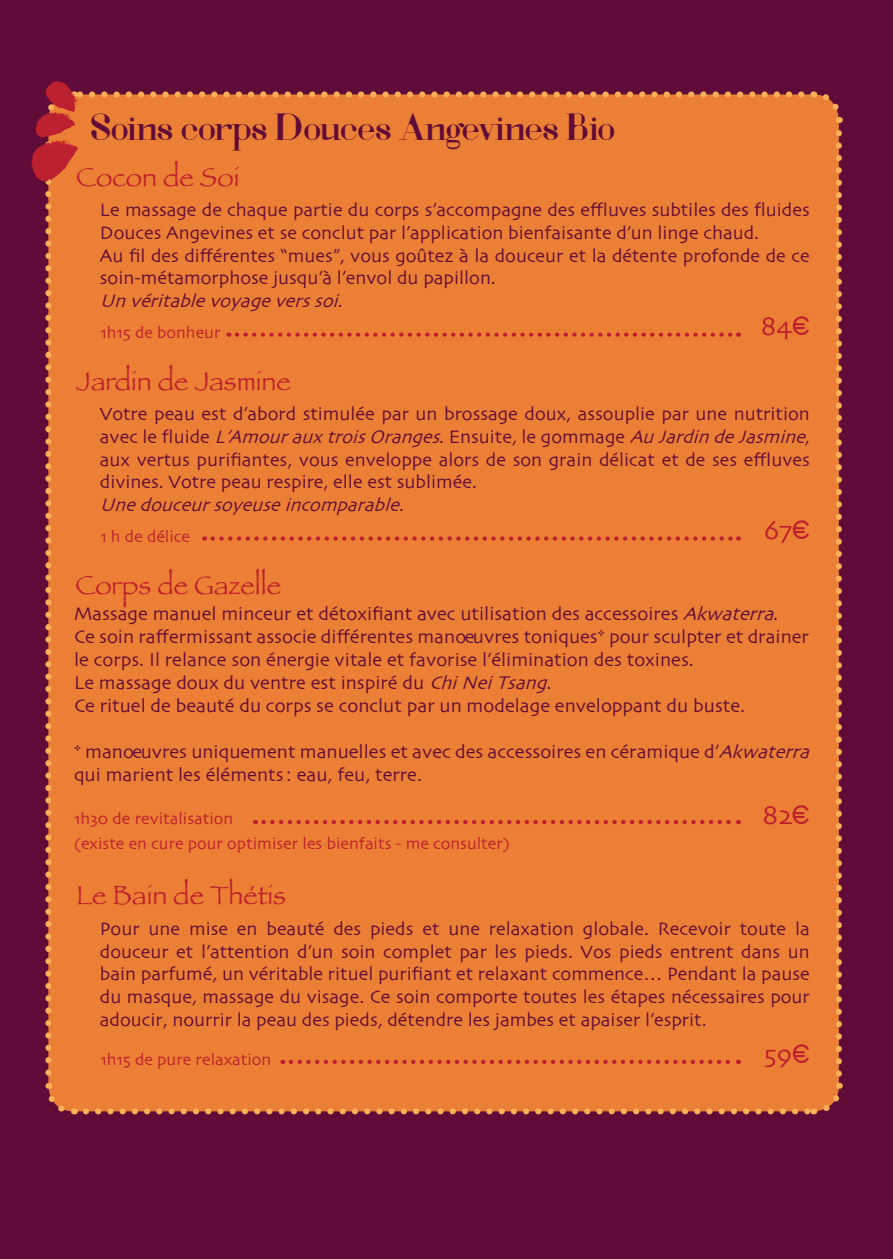
<style>
.page{position:relative;width:893px;height:1259px;background:#610b38}
.page>*{position:absolute;margin:0;border:0;box-sizing:border-box;transform-origin:0 0}
.t1{font:39px "Voor";color:#610b38}
.t2{font:27.3px "Skia";color:#be1e2d}
.t3{font:27px "Papyrus";color:#be1e2d}
.t4{font:27px "Skia";color:#be1e2d}
.t5{font:19.2px/23.1px "Skia";color:#610b38}
.t6{font:18.9px/22.8px "Skia";color:#610b38;text-align:justify}
.t7{font:italic 18.9px "Skia";color:#610b38}
.t8{font:16.8px/25.2px "Skia";color:#be1e2d}
.s1{font-family:"Copilme"}
.s2{font-style:italic}
</style>
<div class="page">
<svg style="left:813px;top:1082px;width:30px;height:33px"></svg>
<svg style="left:813px;top:91px;width:30px;height:982px"></svg>
<div style="left:31px;top:80px;width:776px;height:1035px;background:#eb7f35"></div>
<h1 class="t1" style="left:90px;top:104px;width:527px">Soins corps Douces Angevines Bio</h1>
<h3 class="t3" style="left:76px;top:161px;width:165px">Cocon de Soi</h3>
<p class="t6" style="left:100px;top:200px;width:711px;text-align:left">Le massage de chaque partie du corps s’accompagne des effluves subtiles des fluides Douces Angevines et se conclut par l’application bienfaisante d’un linge chaud.<br>Au fil des différentes “mues”, vous goûtez à la douceur et la détente profonde de ce soin-métamorphose jusqu’à l’envol du papillon.</p>
<p class="t7" style="left:100px;top:290px;width:251px">Unvéritablevoyageverssoi.</p>
<p class="t8" style="left:100px;top:321px;width:122px">1h15 de bonheur</p>
<h3 class="t3" style="left:76px;top:364px;width:216px">Jardin de Jasmine</h3>
<h3 class="t4" style="left:761px;top:310px;width:50px">84<span class="s1">€</span></h3>
<p class="t6" style="left:100px;top:404px;width:713px">Votre peau est d’abord stimulée par un brossage doux, assouplie par une nutrition a v e c l e fl u i d e <span class="s2">L’AmourauxtroisOranges</span>. E n s u i t e , l e g o m m a g e <span class="s2">AuJardindeJasmine</span>, aux vertus purifiantes, vous enveloppe alors de son grain délicat et de ses effluves divines. Votre peau respire, elle est sublimée.</p>
<p class="t7" style="left:100px;top:493px;width:312px">Unedouceursoyeuseincomparable.</p>
<p class="t8" style="left:100px;top:524px;width:91px">1 h de délice</p>
<h3 class="t4" style="left:764px;top:514px;width:47px">67<span class="s1">€</span></h3>
<h3 class="t3" style="left:75px;top:569px;width:207px">Corps de Gazelle</h3>
<p class="t5" style="left:74px;top:603px;width:736px">Massage manuel minceur et détoxifiant avec utilisation des accessoires <span class="s2">Akwaterra</span>.<br>Ce soin raffermissant associe différentes manoeuvres toniques* pour sculpter et drainer le corps. Il relance son énergie vitale et favorise l’élimination des toxines.<br>Le massage doux du ventre est inspiré du <span class="s2">ChiNeiTsang</span>.<br>Ce rituel de beauté du corps se conclut par un modelage enveloppant du buste.</p>
<p class="t5" style="left:74px;top:741px;width:744px">* manoeuvres uniquement manuelles et avec des accessoires en céramique d’<span class="s2">Akwaterra </span>qui marient les éléments : eau, feu, terre.</p>
<p class="t8" style="left:74px;top:807px;width:437px">1h30 de revitalisation<br>(existe en cure pour optimiser les bienfaits - me consulter)</p>
<h2 class="t2" style="left:763px;top:799px;width:48px">82<span class="s1">€</span></h2>
<h3 class="t3" style="left:76px;top:879px;width:211px">Le Bain de Thétis</h3>
<p class="t6" style="left:100px;top:918px;width:711px">Pour une mise en beauté des pieds et une relaxation globale. Recevoir toute la douceur et l’attention d’un soin complet par les pieds. Vos pieds entrent dans un bain parfumé, un véritable rituel purifiant et relaxant commence… Pendant la pause du masque, massage du visage. Ce soin comporte toutes les étapes nécessaires pour adoucir, nourrir la peau des pieds, détendre les jambes et apaiser l’esprit.</p>
<p class="t8" style="left:100px;top:1048px;width:172px">1h15 de pure relaxation</p>
<h3 class="t4" style="left:764px;top:1037px;width:47px">59<span class="s1">€</span></h3>
</div>
